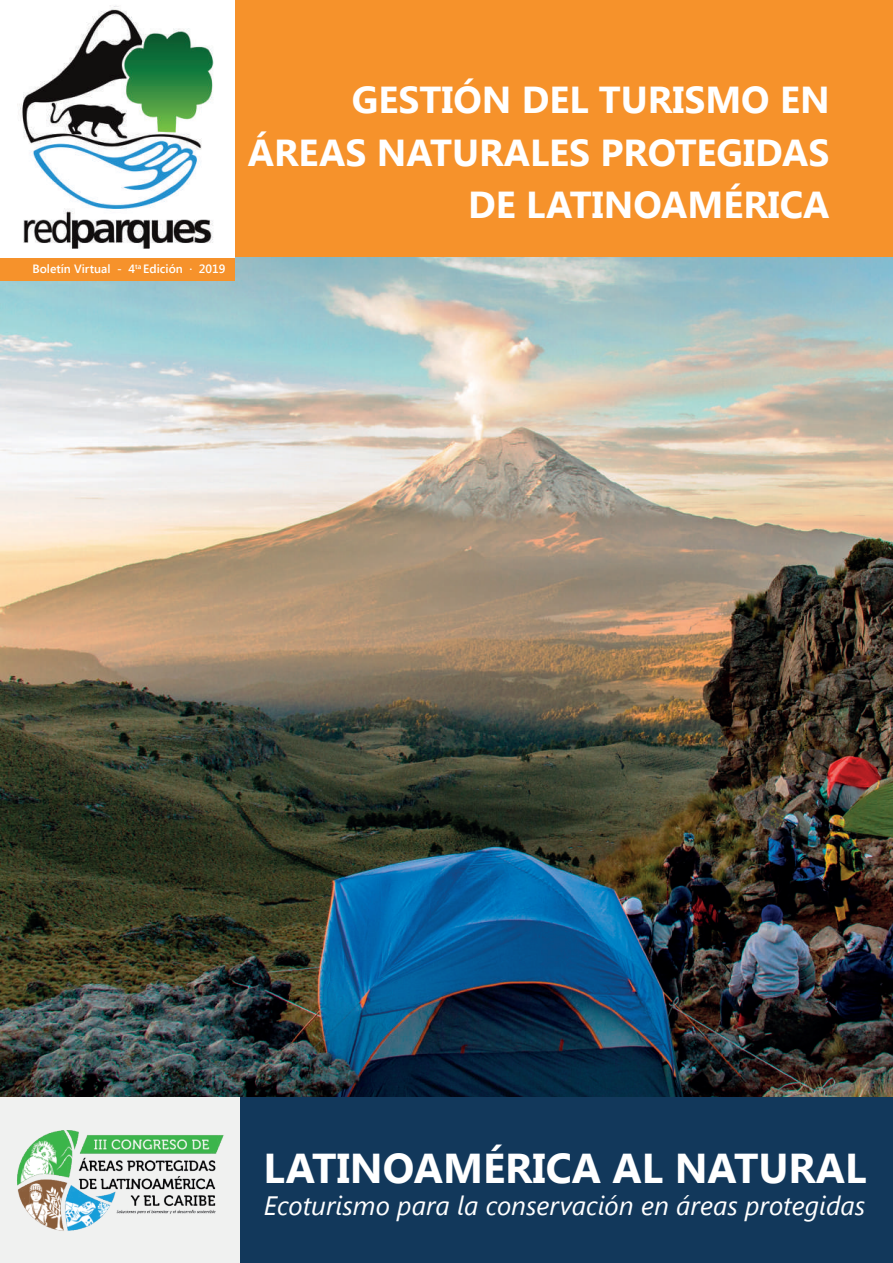
<style>
.page{position:relative;width:893px;height:1263px;background:#fff}
.page>*{position:absolute;margin:0;border:0;box-sizing:border-box;transform-origin:0 0}
.t1{font:700 41.7px "Segoe UI";color:#fff}
.t2{font:700 37.5px/52.5px "Segoe UI";color:#fff;text-align:right}
.t3{font:italic 26.55px "Segoe UI";color:#fff}
.t4{font:700 13.5px "Segoe UI";color:#fff}
.t5{font:600 12px "Segoe UI";color:#fff}
</style>
<div class="page">
<div style="left:0;top:0;width:893px;height:258px;background:#f6922b"></div>
<img style="left:0;top:258px;width:893px;height:839px">
<div style="left:0;top:258px;width:235px;height:23px;background:#f6922b"></div>
<div style="left:1px;top:1097px;width:892px;height:166px;background:#12385b"></div>
<div style="left:0;top:1097px;width:240px;height:166px;background:#f0f1f0"></div>
<img style="left:0;top:0;width:235px;height:258px">
<img style="left:17px;top:1130px;width:207px;height:101px">
<p class="t5" style="left:32px;top:260px;width:195px">Boletín Virtual - 4<sup>ta</sup> Edición · 2019</p>
<p class="t2" style="left:248px;top:72px;width:583px">GESTIÓN DEL TURISMO EN<br>ÁREAS NATURALES PROTEGIDAS<br>DE LATINOAMÉRICA</p>
<p class="t1" style="left:264px;top:1138px;width:604px">LATINOAMÉRICA AL NATURAL</p>
<p class="t3" style="left:264px;top:1187px;width:603px">Ecoturismo para la conservación en áreas protegidas</p>
<p class="t4" style="left:808px;top:1215px;width:9px">1</p>
</div>
